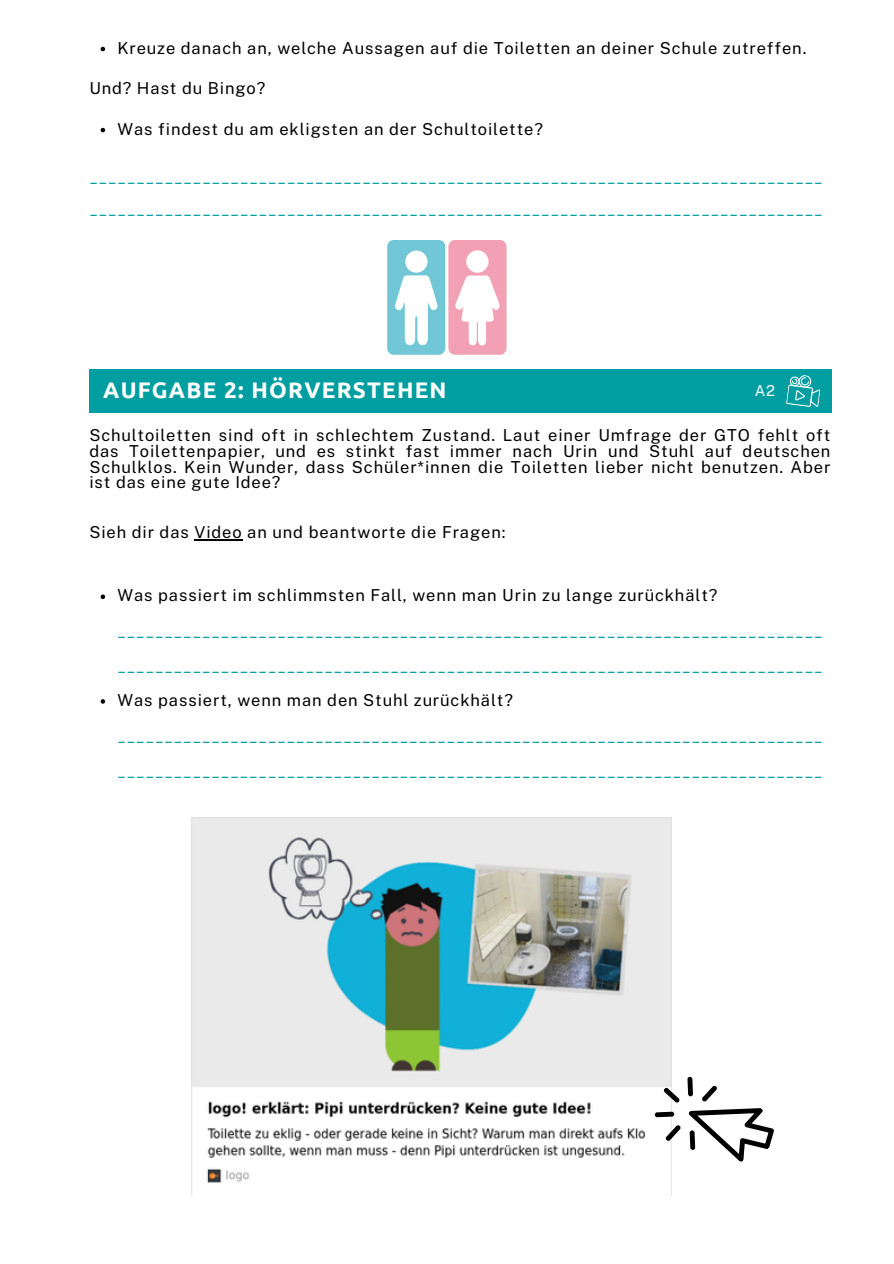
<style>
.page{position:relative;width:894px;height:1264px;background:#fff}
.page>*{position:absolute;margin:0;border:0;box-sizing:border-box;transform-origin:0 0}
.t1{font:700 22.5px "Ubuntu";letter-spacing:.055em;color:#fff}
.t2{font:16.5px/34.8px "Public Sans";letter-spacing:.055em;color:#009ea0}
.t3{font:16.5px/15.8px "Public Sans";letter-spacing:.055em;color:#000;text-align:justify}
.t4{font:15px "Public Sans";color:#fff}
.s1{color:#000}
</style>
<div class="page">
<div style="left:90px;top:369px;width:741px;height:43px;background:#009ea0"></div>
<svg style="left:786px;top:375px;width:34px;height:32px"></svg>
<img style="left:192px;top:817px;width:479px;height:366px">
<svg style="left:653px;top:1073px;width:121px;height:96px"></svg>
<div style="left:387px;top:240px;width:58px;height:115px;background:#71c7d5;border-radius:7px"></div>
<div style="left:448px;top:240px;width:58px;height:115px;background:#f2a1b4;border-radius:7px"></div>
<svg style="left:455px;top:275px;width:45px;height:70px"></svg>
<div style="left:466px;top:250px;width:22px;height:23px;background:#fff;border-radius:50%"></div>
<svg style="left:395px;top:275px;width:43px;height:70px"></svg>
<div style="left:405px;top:250px;width:22px;height:23px;background:#fff;border-radius:50%"></div>
<hr style="left:194px;top:539px;width:48px;height:1px;background:#000">
<svg style="left:101px;top:594px;width:4px;height:5px"></svg>
<svg style="left:101px;top:699px;width:4px;height:4px"></svg>
<svg style="left:101px;top:47px;width:4px;height:4px"></svg>
<svg style="left:101px;top:128px;width:4px;height:4px"></svg>
<h2 class="t3" style="left:117px;top:40px;width:690px">Kreuze danach an, welche Aussagen auf die Toiletten an deiner Schule zutreffen.</h2>
<p class="t3" style="left:89px;top:80px;width:177px">Und? Hast du Bingo?</p>
<p class="t3" style="left:117px;top:121px;width:427px">Was findest du am ekligsten an der Schultoilette?</p>
<p class="t2" style="left:89px;top:159px;width:734px;line-height:32.7px">______________________________________________________________________________ ______________________________________________________________________________</p>
<p class="t1" style="left:103px;top:377px;width:345px">AUFGABE 2: HÖRVERSTEHEN</p>
<p class="t4" style="left:754px;top:381px;width:22px">A2</p>
<p class="t3" style="left:89px;top:427px;width:742px">Schultoiletten sind oft in schlechtem Zustand. Laut einer Umfrage der GTO fehlt oft das Toilettenpapier, und es stinkt fast immer nach Urin und Stuhl auf deutschen Schulklos. Kein Wunder, dass Schüler*innen die Toiletten lieber nicht benutzen. Aber ist das eine gute Idee?</p>
<p class="t3" style="left:89px;top:524px;width:417px">Sieh dir das Video an und beantworte die Fragen:</p>
<p class="t2" style="left:117px;top:578px;width:706px"><span class="s1">Was passiert im schlimmsten Fall, wenn man Urin zu lange zurückhält? </span>___________________________________________________________________________ ___________________________________________________________________________</p>
<h1 class="t2" style="left:117px;top:682px;width:706px"><span class="s1">Was passiert, wenn man den Stuhl zurückhält? </span>___________________________________________________________________________ ___________________________________________________________________________</h1>
</div>
